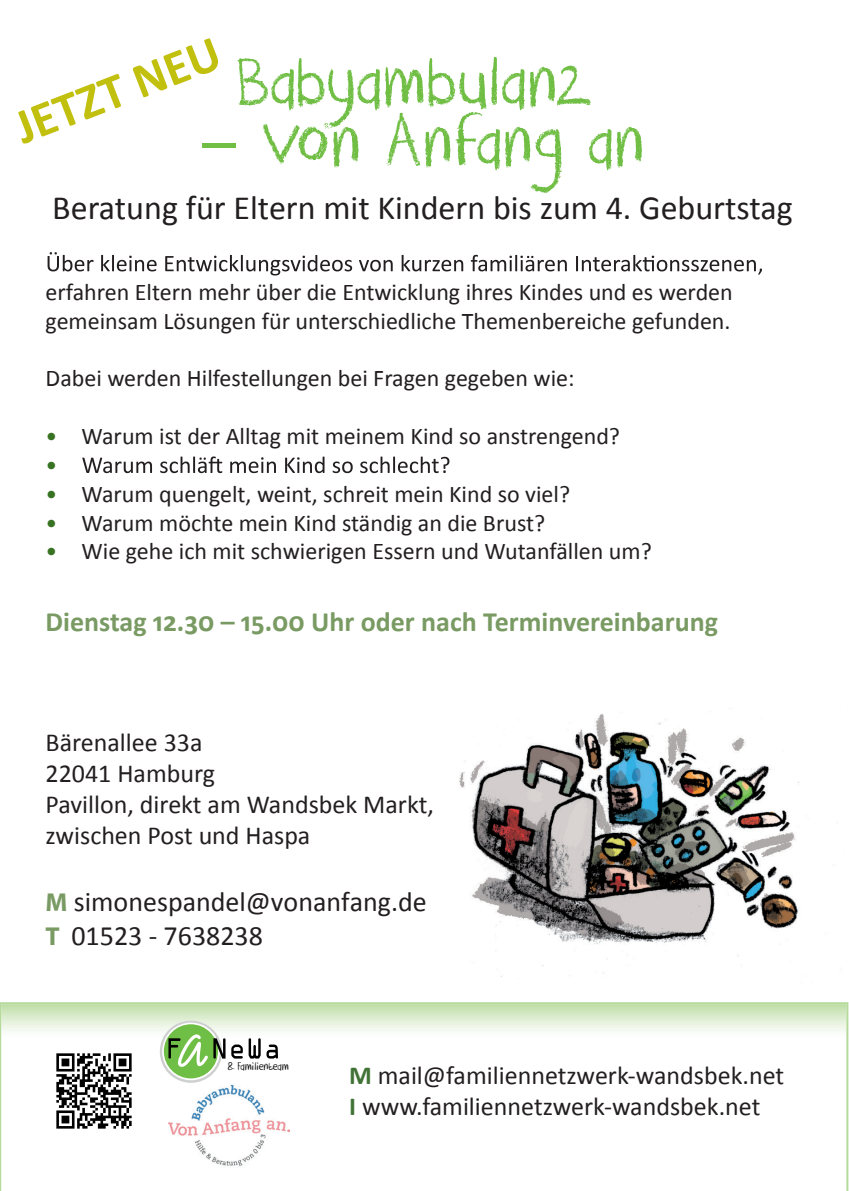
<style>
.page{position:relative;width:849px;height:1191px;background:#fff}
.page>*{position:absolute;margin:0;border:0;box-sizing:border-box;transform-origin:0 0}
.t1{font:76px "Crayon Crumble";color:#70be44}
.t2{font:700 50px "Calibri";color:#c2c00f}
.t3{font:34px "Calibri";color:#231f20}
.t4{font:700 28px "Calibri";color:#799b63}
.t5{font:28px/33.6px "Calibri";color:#231f20}
.t6{font:26px/31.2px "Calibri";color:#231f20}
.t7{font:24px/28.8px "Calibri";color:#231f20}
.t8{font:12.2px "Crayon Crumble";color:#000001}
.s1{font-family:"Myriad Pro"}
.s2{color:#387324}
.s3{font-family:"Myriad Pro";font-weight:700;font-size:26px;color:#799b63}
.s4{font-weight:700;color:#417336}
</style>
<div class="page">
<svg style="left:0;top:1002px;width:848px;height:189px"></svg>
<img style="left:46px;top:1042px;width:96px;height:97px">
<svg style="left:160px;top:1020px;width:62px;height:62px"></svg>
<svg style="left:162px;top:1022px;width:58px;height:58px"></svg>
<div style="left:164px;top:1024px;width:54px;height:54px;background:#6fbe46;border-radius:50%"></div>
<svg style="left:231px;top:1044px;width:12px;height:14px"></svg>
<svg style="left:249px;top:1038px;width:29px;height:20px"></svg>
<svg style="left:168px;top:1032px;width:57px;height:34px"></svg>
<svg style="left:48px;top:252px;width:714px;height:23px"></svg>
<svg style="left:82px;top:456px;width:367px;height:17px"></svg>
<img style="left:459px;top:707px;width:382px;height:270px">
<img style="left:169px;top:1083px;width:121px;height:86px">
<h2 class="t2" style="left:6px;top:99px;width:217px;rotate:-21deg">JETZT NEU</h2>
<h1 class="t1" style="left:237px;top:37px;width:350px">Babyambulanz</h1>
<h1 class="t1" style="left:200px;top:97px;width:447px"><span class="s1">–</span> Von Anfang an</h1>
<h3 class="t3" style="left:52px;top:187px;width:742px">Beratung für Eltern mit Kindern bis zum 4. Geburtstag</h3>
<p class="t7" style="left:46px;top:276px;width:689px">erfahren Eltern mehr über die Entwicklung ihres Kindes und es werden gemeinsam Lösungen für unterschiedliche Themenbereiche gefunden.</p>
<p class="t7" style="left:46px;top:363px;width:530px">Dabei werden Hilfestellungen bei Fragen gegeben wie:</p>
<p class="t7" style="left:46px;top:420px;width:576px"><span class="s2">•</span> Warum ist der Alltag mit meinem Kind so anstrengend? <span class="s2">•</span></p>
<p class="t7" style="left:46px;top:478px;width:526px"><span class="s2">•</span> Warum quengelt, weint, schreit mein Kind so viel?</p>
<p class="t7" style="left:46px;top:507px;width:501px"><span class="s2">•</span> Warum möchte mein Kind ständig an die Brust?</p>
<p class="t7" style="left:46px;top:536px;width:608px"><span class="s2">•</span> Wie gehe ich mit schwierigen Essern und Wutanfällen um?</p>
<p class="t4" style="left:46px;top:604px;width:674px">Dienstag 12.30 – 15.00 Uhr oder nach Terminvereinbarung</p>
<p class="t6" style="left:46px;top:725px;width:390px">Bärenallee 33a<br>22041 Hamburg<br>Pavillon, direkt am Wandsbek Markt, zwischen Post und Haspa</p>
<p class="t5" style="left:46px;top:884px;width:383px"><span class="s3">M</span> simonespandel@vonanfang.de<br><span class="s3">T</span> 01523 - 7638238</p>
<p class="t8" style="left:227px;top:1059px;width:63px">&amp; Familienteam</p>
<p class="t6" style="left:349px;top:1058px;width:437px"><span class="s4">M</span> mail@familiennetzwerk-wandsbek.net<br><span class="s4">I</span> www.familiennetzwerk-wandsbek.net</p>
</div>
